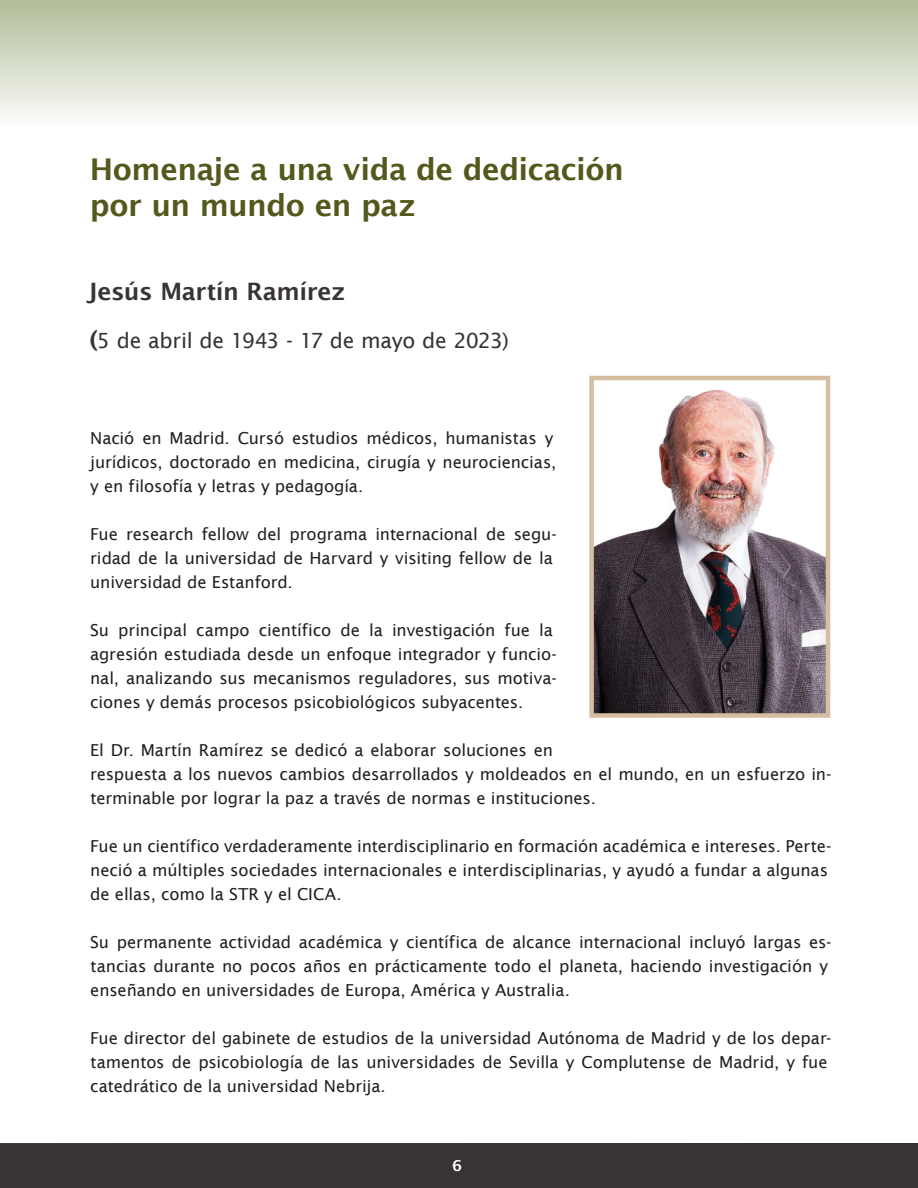
<style>
.page{position:relative;width:918px;height:1188px;background:#fff}
.page>*{position:absolute;margin:0;border:0;box-sizing:border-box;transform-origin:0 0}
.capítulo{font:600 30px/36px "Lucida Sans";letter-spacing:-.015em;color:#55581c}
.cuerpo{font:600 24px "Lucida Sans";letter-spacing:-.02em;color:#383336}
.cuerpo-2{font:21px "Lucida Sans";letter-spacing:-.015em;color:#383336}
.cuerpo-3{font:16.5px/24px "Lucida Sans";letter-spacing:-.005em;color:#231f20}
.t1{font:600 15px "Lucida Sans";color:#fff}
.s1{font-weight:600;font-size:24px}
</style>
<div class="page">
<div style="left:0;top:1143px;width:918px;height:45px;background:#383336"></div>
<svg style="left:0;top:0;width:918px;height:117px;background:#d2d9c5"></svg>
<img style="left:594px;top:389px;width:231px;height:324px">
<div style="left:589px;top:376px;width:241px;height:342px;border:4px solid #d6bfa1"></div>
<p class="capítulo" style="left:90px;top:151px;width:536px">Homenaje a una vida de dedicación por un mundo en paz</p>
<p class="cuerpo" style="left:88px;top:278px;width:259px">Jesús Martín Ramírez</p>
<p class="cuerpo-2" style="left:90px;top:329px;width:421px"><span class="s1">(</span>5 de abril de 1943 - 17 de mayo de 2023)</p>
<p class="cuerpo-3" style="left:90px;top:426px;width:468px">Nació en Madrid. Cursó estudios médicos, humanistas y jurídicos, doctorado en medicina, cirugía y neurociencias, y en filosofía y letras y pedagogía.</p>
<p class="cuerpo-3" style="left:90px;top:522px;width:468px">Fue research fellow del programa internacional de segu&shy;ridad de la universidad de Harvard y visiting fellow de la universidad de Estanford.</p>
<p class="cuerpo-3" style="left:90px;top:618px;width:468px">Su principal campo científico de la investigación fue la agresión estudiada desde un enfoque integrador y funcio&shy;nal, analizando sus mecanismos reguladores, sus motiva&shy;ciones y demás procesos psicobiológicos subyacentes.</p>
<p class="cuerpo-3" style="left:90px;top:738px;width:743px">El Dr. Martín Ramírez se dedicó a elaborar soluciones en<br>respuesta a los nuevos cambios desarrollados y moldeados en el mundo, en un esfuerzo in&shy;terminable por lograr la paz a través de normas e instituciones.</p>
<p class="cuerpo-3" style="left:90px;top:834px;width:743px">Fue un científico verdaderamente interdisciplinario en formación académica e intereses. Perte&shy;neció a múltiples sociedades internacionales e interdisciplinarias, y ayudó a fundar a algunas de ellas, como la STR y el CICA.</p>
<p class="cuerpo-3" style="left:90px;top:930px;width:743px">Su permanente actividad académica y científica de alcance internacional incluyó largas es&shy;tancias durante no pocos años en prácticamente todo el planeta, haciendo investigación y enseñando en universidades de Europa, América y Australia.</p>
<p class="cuerpo-3" style="left:90px;top:1026px;width:743px">Fue director del gabinete de estudios de la universidad Autónoma de Madrid y de los depar&shy;tamentos de psicobiología de las universidades de Sevilla y Complutense de Madrid, y fue catedrático de la universidad Nebrija.</p>
<p class="t1" style="left:452px;top:1157px;width:11px">6</p>
</div>
